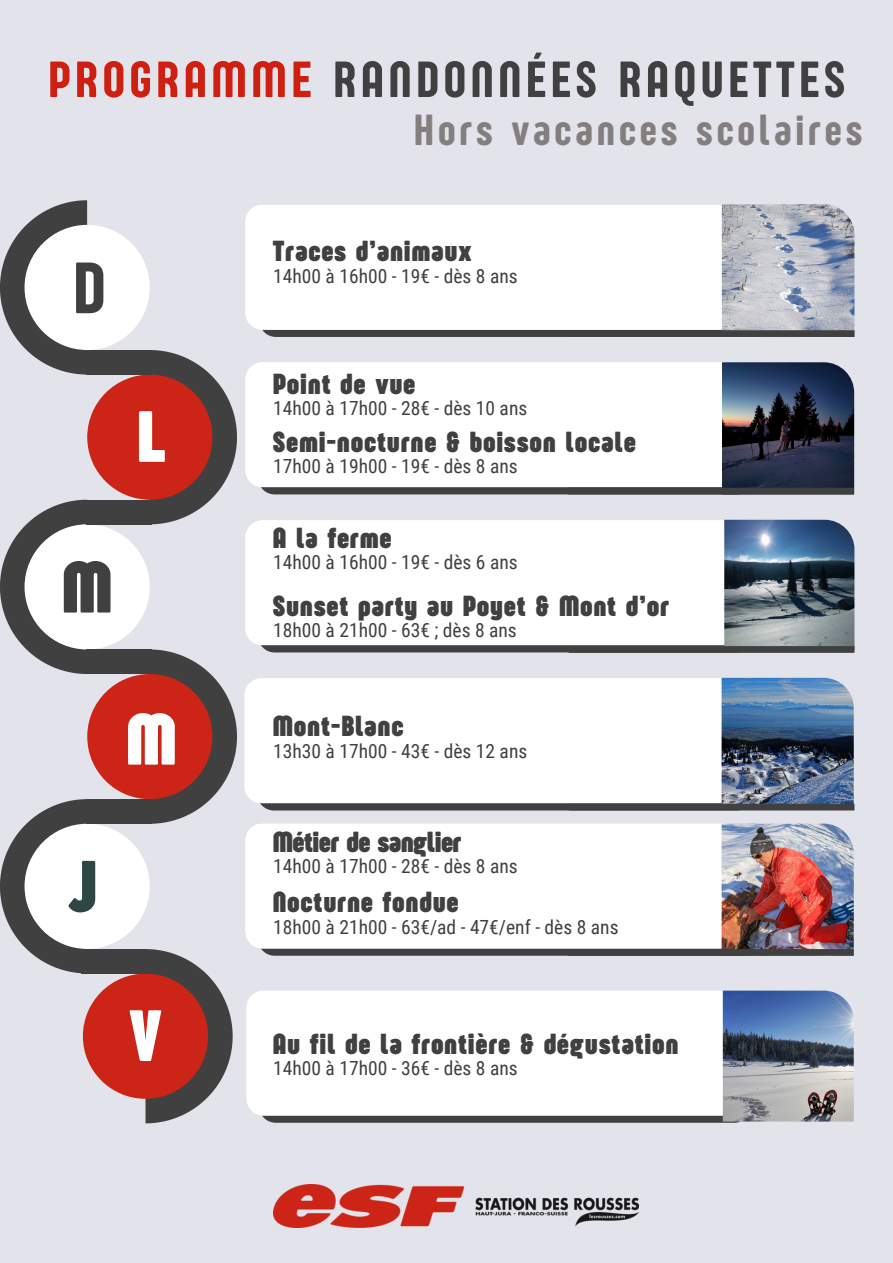
<style>
.page{position:relative;width:893px;height:1263px;background:#e2e3eb}
.page>*{position:absolute;margin:0;border:0;box-sizing:border-box;transform-origin:0 0}
.t1{font:700 75px "Sugo Pro Display";color:#fff}
.t2{font:700 75px "Sugo Pro Display";color:#404040}
.t3{font:700 75px "Sugo Pro Display";color:#2e4745}
.t4{font:75px "Sugo Pro Display";color:#404040}
.t5{font:52.5px "Sugo Pro Display";letter-spacing:.1em;color:#404040}
.t6{font:45px "Sugo Pro Display";letter-spacing:.1em;color:#847f7f}
.t7{font:700 30px "Sugo Pro Display";letter-spacing:.045em;color:#404040}
.t8{font:700 30px "Sugo Pro Display";color:#404040}
.t9{font:19.5px "Roboto Condensed";color:#404040}
.s1{color:#ce1f10}
</style>
<div class="page">
<svg style="left:0;top:200px;width:87px;height:175px"></svg>
<svg style="left:151px;top:350px;width:86px;height:174px"></svg>
<div style="left:25px;top:225px;width:125px;height:125px;background:#fff;border-radius:50%"></div>
<div style="left:87px;top:375px;width:125px;height:125px;background:#cc2517;border-radius:50%"></div>
<svg style="left:150px;top:649px;width:87px;height:175px"></svg>
<div style="left:87px;top:674px;width:125px;height:125px;background:#cc2517;border-radius:50%"></div>
<svg style="left:0;top:799px;width:87px;height:174px"></svg>
<div style="left:25px;top:824px;width:125px;height:125px;background:#fff;border-radius:50%"></div>
<div style="left:86px;top:350px;width:65px;height:25px;background:#404040"></div>
<svg style="left:0;top:500px;width:86px;height:174px"></svg>
<div style="left:25px;top:524px;width:125px;height:125px;background:#fff;border-radius:50%"></div>
<div style="left:86px;top:500px;width:65px;height:24px;background:#404040"></div>
<div style="left:86px;top:649px;width:65px;height:25px;background:#404040"></div>
<div style="left:86px;top:799px;width:65px;height:24px;background:#404040"></div>
<svg style="left:145px;top:949px;width:88px;height:174px"></svg>
<div style="left:83px;top:973px;width:125px;height:126px;background:#cc2517;border-radius:50%"></div>
<div style="left:81px;top:949px;width:66px;height:24px;background:#404040"></div>
<div style="left:259px;top:212px;width:546px;height:125px;background:#404040;border-radius:17px"></div>
<div style="left:245px;top:205px;width:477px;height:125px;background:#fff"></div>
<img style="left:273px;top:1185px;width:365px;height:42px">
<svg style="left:258px;top:369px;width:496px;height:125px;fill:#404040"></svg>
<div style="left:245px;top:362px;width:477px;height:125px;background:#fff"></div>
<svg style="left:258px;top:528px;width:496px;height:124px;fill:#404040"></svg>
<div style="left:245px;top:520px;width:479px;height:125px;background:#fff"></div>
<svg style="left:257px;top:686px;width:496px;height:124px;fill:#404040"></svg>
<div style="left:245px;top:678px;width:476px;height:125px;background:#fff"></div>
<svg style="left:258px;top:831px;width:493px;height:125px;fill:#404040"></svg>
<div style="left:245px;top:823px;width:476px;height:125px;background:#fff"></div>
<div style="left:259px;top:998px;width:492px;height:125px;background:linear-gradient(to right,#404040,#404040);border-radius:17px"></div>
<div style="left:246px;top:991px;width:477px;height:124px;background:#fff"></div>
<img style="left:722px;top:204px;width:132px;height:126px">
<img style="left:722px;top:362px;width:132px;height:132px">
<img style="left:724px;top:520px;width:130px;height:126px">
<img style="left:721px;top:678px;width:132px;height:126px">
<img style="left:721px;top:823px;width:132px;height:126px">
<img style="left:723px;top:990px;width:130px;height:131px">
<div style="left:568px;top:330px;width:286px;height:7px;background:#404040"></div>
<div style="left:568px;top:488px;width:285px;height:6px;background:#404040"></div>
<div style="left:568px;top:949px;width:285px;height:7px;background:#404040"></div>
<div style="left:568px;top:646px;width:286px;height:7px;background:#404040"></div>
<div style="left:568px;top:804px;width:286px;height:6px;background:#404040"></div>
<p class="t5" style="left:48px;top:49px;width:797px"><span class="s1">PROGRAMME</span> RANDONNÉES RAQUETTES</p>
<p class="t6" style="left:414px;top:104px;width:449px">Hors vacances scolaires</p>
<p class="t4" style="left:73px;top:245px;width:33px">D</p>
<p class="t1" style="left:138px;top:393px;width:29px">L</p>
<h3 class="t2" style="left:63px;top:544px;width:51px">M</h3>
<p class="t1" style="left:127px;top:696px;width:51px">M</p>
<p class="t3" style="left:69px;top:843px;width:28px">J</p>
<p class="t1" style="left:130px;top:992px;width:33px">V</p>
<h1 class="t7" style="left:273px;top:234px;width:199px">Traces d’animaux</h1>
<h2 class="t9" style="left:273px;top:265px;width:246px">14h00 à 16h00 - 19€ - dès 8 ans</h2>
<p class="t7" style="left:273px;top:367px;width:143px">Point de vue</p>
<p class="t9" style="left:273px;top:397px;width:255px">14h00 à 17h00 - 28€ - dès 10 ans</p>
<p class="t7" style="left:273px;top:425px;width:364px">Semi-nocturne &amp; boisson locale</p>
<p class="t9" style="left:273px;top:455px;width:246px">17h00 à 19h00 - 19€ - dès 8 ans</p>
<p class="t7" style="left:273px;top:520px;width:120px">A la ferme</p>
<p class="t9" style="left:273px;top:551px;width:246px">14h00 à 16h00 - 19€ - dès 6 ans</p>
<p class="t7" style="left:273px;top:588px;width:397px">Sunset party au Poyet &amp; Mont d’or</p>
<p class="t9" style="left:273px;top:619px;width:245px">18h00 à 21h00 - 63€ ; dès 8 ans</p>
<p class="t7" style="left:273px;top:709px;width:132px">Mont-Blanc</p>
<p class="t9" style="left:273px;top:739px;width:255px">13h30 à 17h00 - 43€ - dès 12 ans</p>
<p class="t8" style="left:273px;top:825px;width:190px">Métier de sanglier</p>
<p class="t9" style="left:273px;top:855px;width:246px">14h00 à 17h00 - 28€ - dès 8 ans</p>
<p class="t7" style="left:273px;top:885px;width:187px">Nocturne fondue</p>
<p class="t9" style="left:273px;top:915px;width:347px">18h00 à 21h00 - 63€/ad - 47€/enf - dès 8 ans</p>
<p class="t7" style="left:273px;top:1026px;width:406px">Au fil de la frontière &amp; dégustation</p>
<p class="t9" style="left:273px;top:1057px;width:246px">14h00 à 17h00 - 36€ - dès 8 ans</p>
</div>
